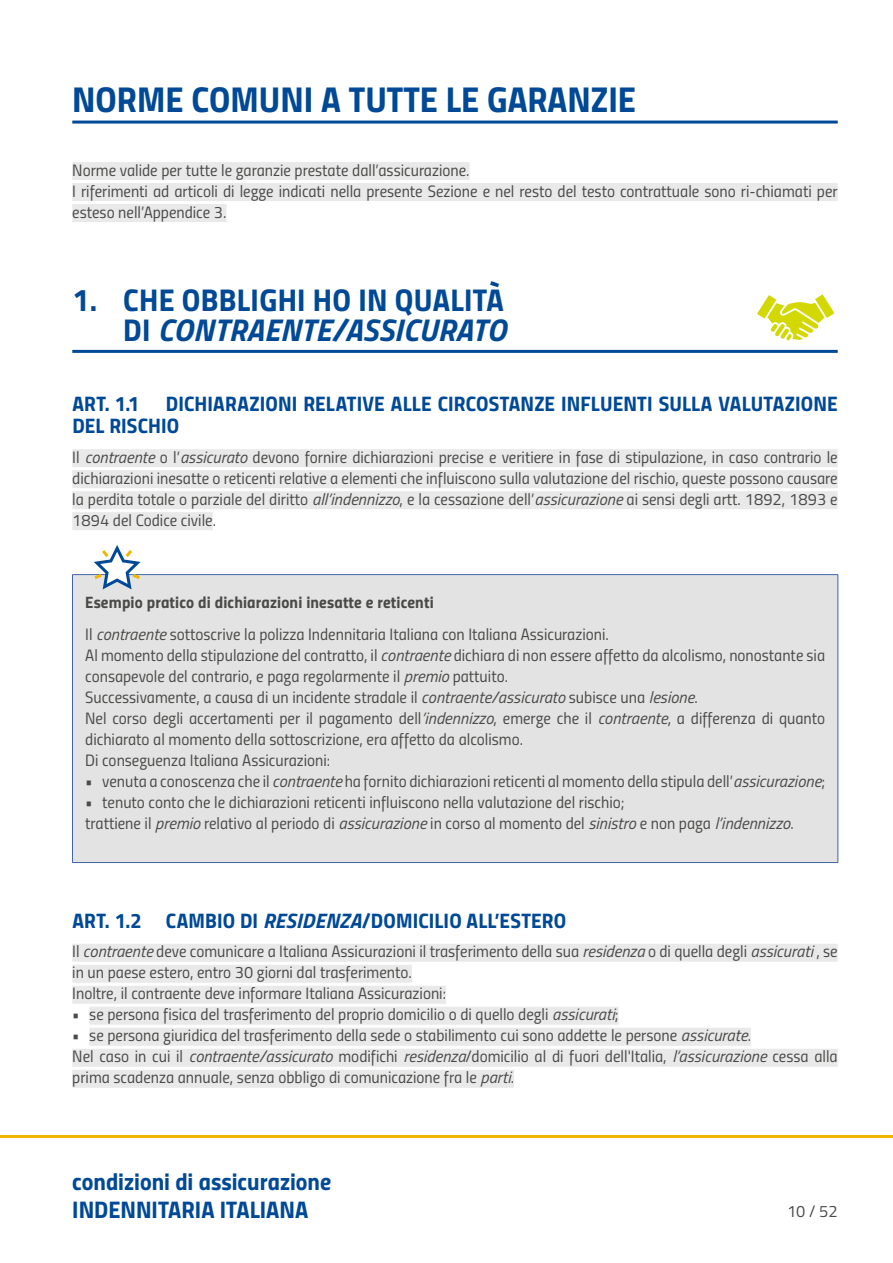
<style>
.page{position:relative;width:893px;height:1263px;background:#fff}
.page>*{position:absolute;margin:0;border:0;box-sizing:border-box;transform-origin:0 0}
.tit_24{font:36px "Titillium Bold Upright";color:#004996}
.tit_21{font:31.5px/30px "Titillium Bold Upright";letter-spacing:.01em;color:#004996;text-align:right}
.t1{font:24px/28.5px "Titillium Bold Upright";color:#004996}
.tit_14{font:21px/22.5px "Titillium Bold Upright";letter-spacing:.005em;color:#004996}
._11{font:16.5px/21px "Titillium Regular Upright";color:#4a4a49}
._11n{font:16.5px/21px "Titillium Regular Upright";color:#4a4a49}
._11b{font:16.5px "Titillium Bold Upright";letter-spacing:.01em;color:#4a4a49}
.s1{font-family:"Titillium";font-weight:700;font-style:italic}
.s2{font-family:"Titillium";font-style:italic}
.s3{font-family:"Titillium Semibold Upright"}
</style>
<div class="page">
<hr style="left:0;top:1135px;width:893px;height:3px;background:#f0b600">
<hr style="left:72px;top:121px;width:766px;height:3px;background:#004996">
<div style="left:72px;top:162px;width:398px;height:18px;background:#e9e9e9"></div>
<div style="left:72px;top:183px;width:766px;height:18px;background:#e9e9e9"></div>
<div style="left:72px;top:204px;width:154px;height:18px;background:#e9e9e9"></div>
<hr style="left:72px;top:350px;width:766px;height:3px;background:#004996">
<div style="left:72px;top:449px;width:766px;height:18px;background:#e9e9e9"></div>
<div style="left:72px;top:470px;width:766px;height:18px;background:#e9e9e9"></div>
<div style="left:72px;top:491px;width:766px;height:18px;background:#e9e9e9"></div>
<div style="left:72px;top:512px;width:141px;height:18px;background:#e9e9e9"></div>
<div style="left:72px;top:944px;width:766px;height:18px;background:#e9e9e9"></div>
<div style="left:72px;top:965px;width:340px;height:18px;background:#e9e9e9"></div>
<div style="left:72px;top:986px;width:374px;height:18px;background:#e9e9e9"></div>
<div style="left:89px;top:1007px;width:530px;height:18px;background:#e9e9e9"></div>
<div style="left:89px;top:1028px;width:662px;height:18px;background:#e9e9e9"></div>
<div style="left:72px;top:1049px;width:766px;height:18px;background:#e9e9e9"></div>
<div style="left:72px;top:1070px;width:442px;height:18px;background:#e9e9e9"></div>
<svg style="left:757px;top:294px;width:77px;height:46px"></svg>
<div style="left:72px;top:575px;width:766px;height:287px;background:#e3e3e3"></div>
<hr style="left:72px;top:574px;width:766px;height:1px;background:#4165aa">
<hr style="left:72px;top:575px;width:1px;height:287px;background:#4165aa">
<hr style="left:838px;top:575px;width:1px;height:287px;background:#4165aa">
<hr style="left:72px;top:862px;width:766px;height:1px;background:#4165aa">
<svg style="left:94px;top:545px;width:47px;height:44px"></svg>
<p class="tit_24" style="left:72px;top:71px;width:565px">NORME COMUNI A TUTTE LE GARANZIE</p>
<p class="_11" style="left:72px;top:158px;width:399px">Norme valide per tutte le garanzie prestate dall’assicurazione.</p>
<p class="_11" style="left:72px;top:179px;width:767px">I riferimenti ad articoli di legge indicati nella presente Sezione e nel resto del testo contrattuale sono ri-chiamati per esteso nell’Appendice 3.</p>
<p class="tit_21" style="left:72px;top:283px;width:435px">1. CHE OBBLIGHI HO IN QUALITÀ<br>DI <span class="s1">CONTRAENTE/ASSICURATO</span></p>
<p class="tit_14" style="left:72px;top:391px;width:767px">ART. 1.1 DICHIARAZIONI RELATIVE ALLE CIRCOSTANZE INFLUENTI SULLA VALUTAZIONE<br>DEL RISCHIO</p>
<p class="_11" style="left:72px;top:445px;width:767px;text-align:justify">Il <span class="s2">contraente</span> o l’<span class="s2">assicurato</span> devono fornire dichiarazioni precise e veritiere in fase di stipulazione, in caso contrario le dichiarazioni inesatte o reticenti relative a elementi che influiscono sulla valutazione del rischio, queste possono causare la perdita totale o parziale del diritto <span class="s2">all’indennizzo</span>, e la cessazione dell’<span class="s2">assicurazione</span> ai sensi degli artt. 1892, 1893 e 1894 del Codice civile.</p>
<p class="_11b" style="left:85px;top:589px;width:350px">Esempio pratico di dichiarazioni inesatte e reticenti</p>
<p class="_11n" style="left:85px;top:623px;width:525px">Il <span class="s2">contraente</span> sottoscrive la polizza Indennitaria Italiana con Italiana Assicurazioni.</p>
<p class="_11n" style="left:85px;top:644px;width:741px">Al momento della stipulazione del contratto, il <span class="s2">contraente</span> dichiara di non essere affetto da alcolismo, nonostante sia consapevole del contrario, e paga regolarmente il <span class="s2">premio</span> pattuito.</p>
<p class="_11n" style="left:85px;top:686px;width:614px">Successivamente, a causa di un incidente stradale il <span class="s2">contraente/assicurato</span> subisce una <span class="s2">lesione</span>.</p>
<p class="_11n" style="left:85px;top:707px;width:741px">Nel corso degli accertamenti per il pagamento dell<span class="s2">’indennizzo</span>, emerge che il <span class="s2">contraente</span>, a differenza di quanto dichiarato al momento della sottoscrizione, era affetto da alcolismo.</p>
<p class="_11n" style="left:85px;top:749px;width:247px">Di conseguenza Italiana Assicurazioni:</p>
<p class="_11n" style="left:85px;top:770px;width:741px">• venuta a conoscenza che il <span class="s2">contraente</span> ha fornito dichiarazioni reticenti al momento della stipula dell’<span class="s2">assicurazione</span>;</p>
<p class="_11n" style="left:85px;top:791px;width:541px">• tenuto conto che le dichiarazioni reticenti influiscono nella valutazione del rischio;</p>
<p class="_11n" style="left:85px;top:812px;width:710px">trattiene il <span class="s2">premio</span> relativo al periodo di <span class="s2">assicurazione</span> in corso al momento del <span class="s2">sinistro</span> e non paga <span class="s2">l’indennizzo</span>.</p>
<p class="tit_14" style="left:72px;top:908px;width:495px">ART. 1.2 CAMBIO DI <span class="s1">RESIDENZA</span>/DOMICILIO ALL’ESTERO</p>
<p class="_11" style="left:72px;top:940px;width:767px">Il <span class="s2">contraente</span> deve comunicare a Italiana Assicurazioni il trasferimento della sua <span class="s2">residenza</span> o di quella degli <span class="s2">assicurati</span> , se in un paese estero, entro 30 giorni dal trasferimento.</p>
<p class="_11" style="left:72px;top:982px;width:375px">Inoltre, il contraente deve informare Italiana Assicurazioni:</p>
<p class="_11" style="left:72px;top:1003px;width:548px"><span class="s3">•</span> se persona fisica del trasferimento del proprio domicilio o di quello degli <span class="s2">assicurati</span>;</p>
<p class="_11" style="left:72px;top:1024px;width:680px"><span class="s3">•</span> se persona giuridica del trasferimento della sede o stabilimento cui sono addette le persone <span class="s2">assicurate</span>.</p>
<p class="_11" style="left:72px;top:1045px;width:767px">Nel caso in cui il <span class="s2">contraente/assicurato</span> modifichi <span class="s2">residenza</span>/domicilio al di fuori dell'Italia, <span class="s2">l’assicurazione</span> cessa alla prima scadenza annuale, senza obbligo di comunicazione fra le <span class="s2">parti</span>.</p>
<h3 class="t1" style="left:72px;top:1165px;width:260px">condizioni di assicurazione<br>INDENNITARIA ITALIANA</h3>
<p class="_11" style="left:787px;top:1200px;width:52px">10 / 52</p>
</div>
